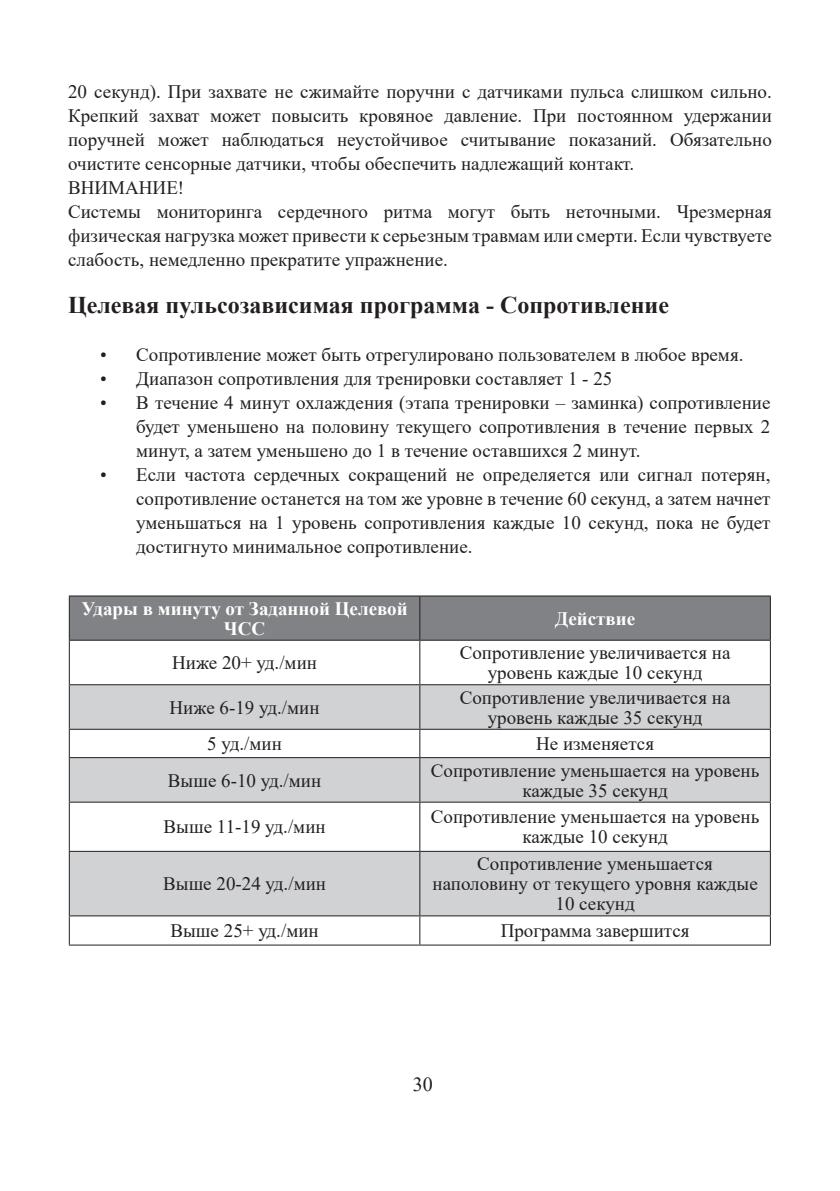
<style>
.page{position:relative;width:840px;height:1191px;background:#fff}
.page>*{position:absolute;margin:0;border:0;box-sizing:border-box;transform-origin:0 0}
.t1{font:700 24px "Times New Roman";color:#231f20}
.t2{font:20px "Times New Roman";color:#231f20}
.t3{font:19px/24px "Times New Roman";color:#231f20;text-align:center}
.t4{font:700 19px/20px "Times New Roman";color:#fff;text-align:center}
</style>
<div class="page">
<div style="left:70px;top:596px;width:699px;height:43px;background:#808285"></div>
<svg style="left:70px;top:685px;width:699px;height:230px;fill:#d1d2d4"></svg>
<hr style="left:69px;top:595px;width:350px;height:1px;background:#231f20">
<hr style="left:69px;top:596px;width:1px;height:43px;background:#231f20">
<hr style="left:419px;top:595px;width:351px;height:1px;background:#231f20">
<hr style="left:419px;top:596px;width:1px;height:43px;background:#231f20">
<hr style="left:769px;top:596px;width:1px;height:43px;background:#231f20">
<hr style="left:69px;top:639px;width:350px;height:1px;background:#231f20">
<hr style="left:69px;top:640px;width:1px;height:44px;background:#231f20">
<hr style="left:419px;top:639px;width:351px;height:1px;background:#231f20">
<hr style="left:419px;top:640px;width:1px;height:44px;background:#231f20">
<hr style="left:769px;top:640px;width:1px;height:44px;background:#231f20">
<hr style="left:69px;top:684px;width:350px;height:1px;background:#231f20">
<hr style="left:69px;top:685px;width:1px;height:44px;background:#231f20">
<hr style="left:419px;top:684px;width:351px;height:1px;background:#231f20">
<hr style="left:419px;top:685px;width:1px;height:44px;background:#231f20">
<hr style="left:769px;top:685px;width:1px;height:44px;background:#231f20">
<hr style="left:69px;top:729px;width:350px;height:1px;background:#231f20">
<svg style="left:69px;top:730px;width:1px;height:27px"></svg>
<hr style="left:419px;top:729px;width:351px;height:1px;background:#231f20">
<svg style="left:419px;top:730px;width:1px;height:27px"></svg>
<svg style="left:769px;top:730px;width:1px;height:27px"></svg>
<hr style="left:69px;top:757px;width:350px;height:1px;background:#231f20">
<hr style="left:69px;top:758px;width:1px;height:43px;background:#231f20">
<hr style="left:419px;top:757px;width:351px;height:1px;background:#231f20">
<hr style="left:419px;top:758px;width:1px;height:43px;background:#231f20">
<hr style="left:769px;top:758px;width:1px;height:43px;background:#231f20">
<hr style="left:69px;top:801px;width:350px;height:1px;background:#231f20">
<hr style="left:69px;top:802px;width:1px;height:49px;background:#231f20">
<hr style="left:419px;top:801px;width:351px;height:1px;background:#231f20">
<hr style="left:419px;top:802px;width:1px;height:49px;background:#231f20">
<hr style="left:769px;top:802px;width:1px;height:49px;background:#231f20">
<hr style="left:69px;top:851px;width:350px;height:1px;background:#231f20">
<hr style="left:69px;top:852px;width:1px;height:63px;background:#231f20">
<hr style="left:419px;top:851px;width:351px;height:1px;background:#231f20">
<hr style="left:419px;top:852px;width:1px;height:63px;background:#231f20">
<hr style="left:769px;top:852px;width:1px;height:63px;background:#231f20">
<hr style="left:69px;top:915px;width:350px;height:1px;background:#231f20">
<svg style="left:69px;top:916px;width:1px;height:28px"></svg>
<hr style="left:419px;top:915px;width:351px;height:1px;background:#231f20">
<svg style="left:419px;top:916px;width:1px;height:28px"></svg>
<svg style="left:769px;top:916px;width:1px;height:28px"></svg>
<hr style="left:69px;top:944px;width:350px;height:1px;background:#231f20">
<hr style="left:419px;top:944px;width:351px;height:1px;background:#231f20">
<p class="t3" style="left:68px;top:79px;width:704px;text-align:left">20 секунд). При захвате не сжимайте поручни с датчиками пульса слишком сильно.<br>Крепкий захват может повысить кровяное давление. При постоянном удержании поручней может наблюдаться неустойчивое считывание показаний. Обязательно очистите сенсорные датчики, чтобы обеспечить надлежащий контакт.<br>ВНИМАНИЕ!<br>Системы мониторинга сердечного ритма могут быть неточными. Чрезмерная физическая нагрузка может привести к серьезным травмам или смерти. Если чувствуете слабость, немедленно прекратите упражнение.</p>
<p class="t1" style="left:68px;top:287px;width:602px">Целевая пульсозависимая программа - Сопротивление</p>
<p class="t3" style="left:100px;top:342px;width:644px">• Сопротивление может быть отрегулировано пользователем в любое время.</p>
<p class="t3" style="left:100px;top:366px;width:513px">• Диапазон сопротивления для тренировки составляет 1 - 25</p>
<p class="t3" style="left:136px;top:390px;width:635px;text-align:justify;text-indent:-36px">• В течение 4 минут охлаждения (этапа тренировки – заминка) сопротивление будет уменьшено на половину текущего сопротивления в течение первых 2 минут, а затем уменьшено до 1 в течение оставшихся 2 минут.</p>
<p class="t3" style="left:136px;top:461px;width:635px;text-align:justify;text-indent:-36px">• Если частота сердечных сокращений не определяется или сигнал потерян, сопротивление останется на том же уровне в течение 60 секунд, а затем начнет уменьшаться на 1 уровень сопротивления каждые 10 секунд, пока не будет достигнуто минимальное сопротивление.</p>
<p class="t4" style="left:81px;top:597px;width:328px">Удары в минуту от Заданной Целевой<br>ЧСС</p>
<p class="t4" style="left:554px;top:607px;width:82px">Действие</p>
<p class="t3" style="left:172px;top:650px;width:146px">Ниже 20+ уд./мин</p>
<p class="t3" style="left:459px;top:642px;width:272px;line-height:20px">Сопротивление увеличивается на уровень каждые 10 секунд</p>
<p class="t3" style="left:169px;top:694px;width:151px">Ниже 6-19 уд./мин</p>
<p class="t3" style="left:459px;top:686px;width:272px;line-height:20px">Сопротивление увеличивается на уровень каждые 35 секунд</p>
<p class="t3" style="left:207px;top:731px;width:76px">5 уд./мин</p>
<p class="t3" style="left:536px;top:731px;width:119px">Не изменяется</p>
<p class="t3" style="left:168px;top:767px;width:155px">Выше 6-10 уд./мин</p>
<p class="t3" style="left:430px;top:759px;width:330px;line-height:20px">Сопротивление уменьшается на уровень каждые 35 секунд</p>
<p class="t3" style="left:163px;top:814px;width:163px">Выше 11-19 уд./мин</p>
<p class="t3" style="left:430px;top:806px;width:330px;line-height:20px">Сопротивление уменьшается на уровень каждые 10 секунд</p>
<p class="t3" style="left:163px;top:871px;width:164px">Выше 20-24 уд./мин</p>
<p class="t3" style="left:432px;top:853px;width:326px;line-height:20px">Сопротивление уменьшается наполовину от текущего уровня каждые<br>10 секунд</p>
<p class="t3" style="left:170px;top:918px;width:150px">Выше 25+ уд./мин</p>
<p class="t3" style="left:500px;top:918px;width:190px">Программа завершится</p>
<p class="t2" style="left:412px;top:1070px;width:21px">30</p>
</div>
